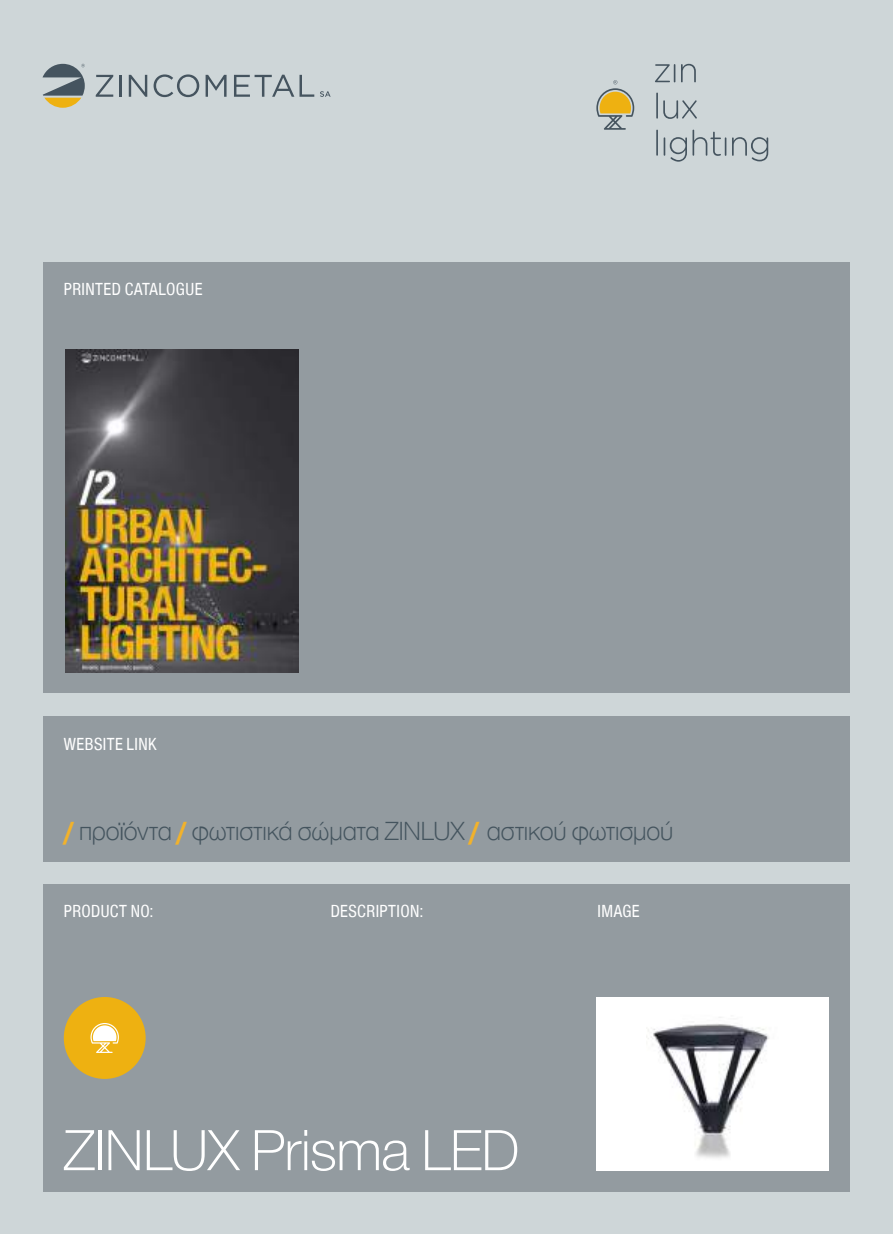
<style>
.page{position:relative;width:893px;height:1234px;background:#fff}
.page>*{position:absolute;margin:0;border:0;box-sizing:border-box;transform-origin:0 0}
.t1{font:300 60px "MC Neue 05";letter-spacing:-.01em;color:#fff}
.t2{font:300 27px "MC Neue 05";color:#44545e}
.t3{font:18px "MC Neue Text Cond 08";letter-spacing:.02em;color:#fff}
.s1{font-family:"MC Neue 10";font-weight:700;color:#f2b22b}
.s2{font-family:"MC Neue 06";font-weight:400}
</style>
<div class="page">
<div style="left:0;top:0;width:893px;height:1233px;background:#ced6d8"></div>
<div style="left:43px;top:884px;width:807px;height:307px;background:#939ba0"></div>
<div style="left:43px;top:716px;width:807px;height:145px;background:#939ba0"></div>
<div style="left:43px;top:262px;width:807px;height:430px;background:#939ba0"></div>
<svg style="left:96px;top:75px;width:17px;height:22px"></svg>
<hr style="left:119px;top:75px;width:2px;height:22px;background:#45545f">
<svg style="left:129px;top:75px;width:18px;height:22px"></svg>
<svg style="left:154px;top:74px;width:45px;height:23px"></svg>
<svg style="left:206px;top:75px;width:21px;height:22px"></svg>
<svg style="left:234px;top:75px;width:80px;height:22px;background:#abb5b9"></svg>
<svg style="left:320px;top:91px;width:11px;height:6px"></svg>
<svg style="left:43px;top:64px;width:42px;height:44px;background:#959686"></svg>
<img style="left:65px;top:349px;width:233px;height:323px">
<div style="left:596px;top:996px;width:232px;height:173px;background:#fff"></div>
<img style="left:646px;top:1017px;width:123px;height:141px">
<svg style="left:732px;top:137px;width:36px;height:24px"></svg>
<svg style="left:655px;top:64px;width:20px;height:18px"></svg>
<svg style="left:681px;top:64px;width:15px;height:18px"></svg>
<hr style="left:656px;top:92px;width:2px;height:27px;background:#45545f">
<svg style="left:663px;top:100px;width:34px;height:19px"></svg>
<hr style="left:656px;top:130px;width:2px;height:26px;background:#45545f">
<svg style="left:664px;top:130px;width:62px;height:32px;background:#b7c0c4"></svg>
<svg style="left:596px;top:80px;width:38px;height:50px;background:#c2b78a"></svg>
<div style="left:64px;top:996px;width:82px;height:82px;background:#eeb111;border-radius:50%"></div>
<svg style="left:90px;top:1023px;width:29px;height:29px"></svg>
<p class="t3" style="left:64px;top:280px;width:140px">PRINTED CATALOGUE</p>
<p class="t3" style="left:64px;top:734px;width:94px">WEBSITE LINK</p>
<h2 class="t2" style="left:65px;top:816px;width:610px"><span class="s1">/</span> προ<span class="s2">ϊ</span>όντα <span class="s1">/</span> φωτιστικά σώματα ZINLUX <span class="s1">/</span> αστικού φωτισμού</h2>
<p class="t3" style="left:64px;top:901px;width:91px">PRODUCT NO:</p>
<p class="t3" style="left:331px;top:901px;width:94px">DESCRIPTION:</p>
<p class="t3" style="left:598px;top:901px;width:44px">IMAGE</p>
<h1 class="t1" style="left:64px;top:1117px;width:457px">ZINLUX Prisma LED</h1>
</div>
